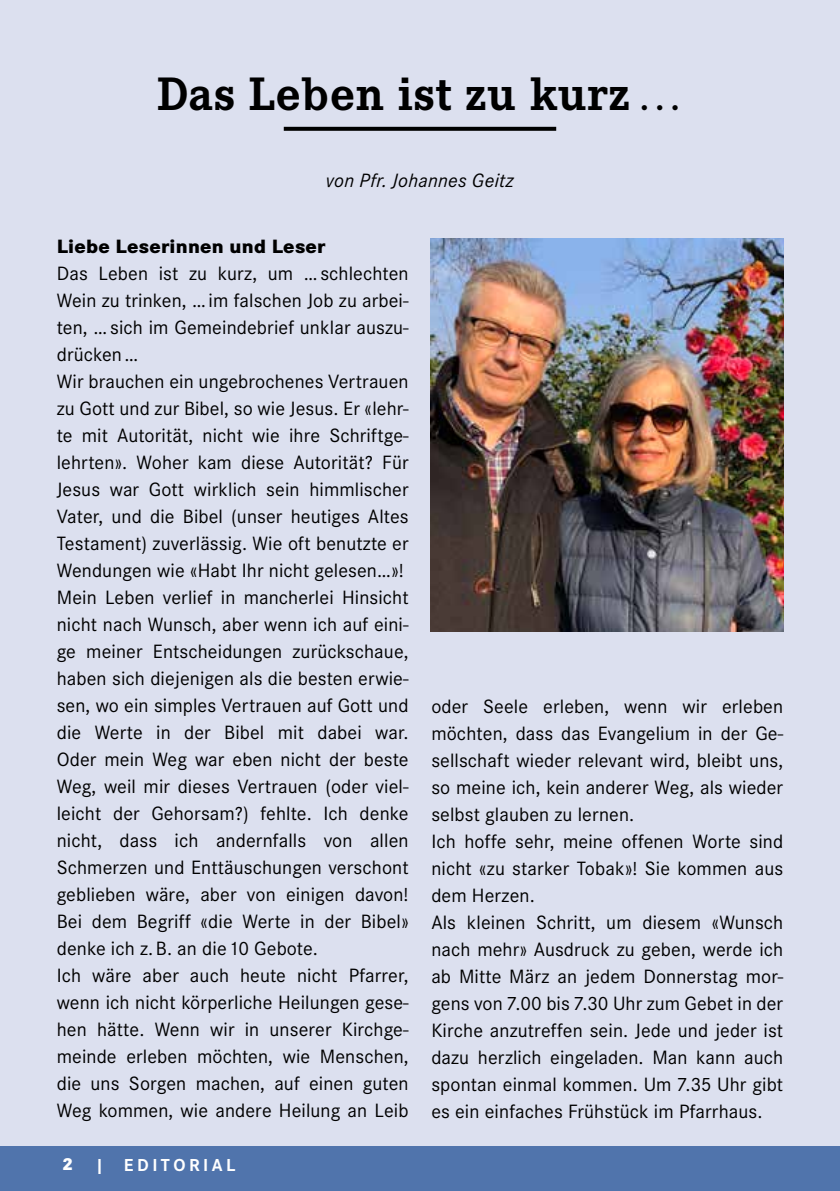
<style>
.page{position:relative;width:840px;height:1191px;background:#fff}
.page>*{position:absolute;margin:0;border:0;box-sizing:border-box;transform-origin:0 0}
.t1{font:700 46px "Corporate EBQ";letter-spacing:.015em;color:#000}
.t2{font:20px/27px "Corporate S";letter-spacing:.005em;color:#000}
.t3{font:800 20px "Corporate S";letter-spacing:.015em;color:#000}
.t4{font:italic 20px "Corporate S";letter-spacing:.015em;color:#000}
.t5{font:700 18px "Corporate S";letter-spacing:.195em;color:#fff}
.s1{font-weight:800}
</style>
<div class="page">
<div style="left:0;top:1145px;width:839px;height:46px;background:#5074ac"></div>
<div style="left:0;top:0;width:839px;height:1145px;background:#dce0ef"></div>
<svg style="left:283px;top:127px;width:273px;height:4px"></svg>
<img style="left:430px;top:238px;width:352px;height:393px">
<h1 class="t1" style="left:157px;top:66px;width:527px">Das Leben ist zu kurz…</h1>
<p class="t4" style="left:326px;top:169px;width:189px">von Pfr. Johannes Geitz</p>
<p class="t3" style="left:57px;top:235px;width:270px">Liebe Leserinnen und Leser</p>
<p class="t2" style="left:57px;top:260px;width:353px">Das Leben ist zu kurz, um …schlechten Wein zu trinken, …im falschen Job zu arbei&shy;ten, …sich im Gemeindebrief unklar auszu&shy;drücken…<br>Wir brauchen ein ungebrochenes Vertrauen zu Gott und zur Bibel, so wie Jesus. Er «lehr&shy;te mit Autorität, nicht wie ihre Schriftge&shy;lehrten». Woher kam diese Autorität? Für Jesus war Gott wirklich sein himmlischer Vater, und die Bibel (unser heutiges Altes Testament) zuverlässig. Wie oft benutzte er Wendungen wie «Habt Ihr nicht gelesen…»!<br>Mein Leben verlief in mancherlei Hinsicht nicht nach Wunsch, aber wenn ich auf eini&shy;ge meiner Entscheidungen zurückschaue, haben sich diejenigen als die besten erwie&shy;sen, wo ein simples Vertrauen auf Gott und die Werte in der Bibel mit dabei war.<br>Oder mein Weg war eben nicht der beste Weg, weil mir dieses Vertrauen (oder viel&shy;leicht der Gehorsam?) fehlte. Ich denke nicht, dass ich andernfalls von allen Schmerzen und Enttäuschungen verschont geblieben wäre, aber von einigen davon!<br>Bei dem Begriff «die Werte in der Bibel» denke ich z.B. an die 10 Gebote.<br>Ich wäre aber auch heute nicht Pfarrer, wenn ich nicht körperliche Heilungen gese&shy;hen hätte. Wenn wir in unserer Kirchge&shy;meinde erleben möchten, wie Menschen, die uns Sorgen machen, auf einen guten Weg kommen, wie andere Heilung an Leib</p>
<p class="t5" style="left:62px;top:1154px;width:175px"><span class="s1">2</span> | EDITORIAL</p>
<p class="t2" style="left:431px;top:692px;width:353px">oder Seele erleben, wenn wir erleben möchten, dass das Evangelium in der Ge&shy;sellschaft wieder relevant wird, bleibt uns, so meine ich, kein anderer Weg, als wieder selbst glauben zu lernen.<br>Ich hoffe sehr, meine offenen Worte sind nicht «zu starker Tobak»! Sie kommen aus dem Herzen.<br>Als kleinen Schritt, um diesem «Wunsch nach mehr» Ausdruck zu geben, werde ich ab Mitte März an jedem Donnerstag mor&shy;gens von 7.00 bis 7.30 Uhr zum Gebet in der Kirche anzutreffen sein. Jede und jeder ist dazu herzlich eingeladen. Man kann auch spontan einmal kommen. Um 7.35 Uhr gibt es ein einfaches Frühstück im Pfarrhaus.</p>
</div>
